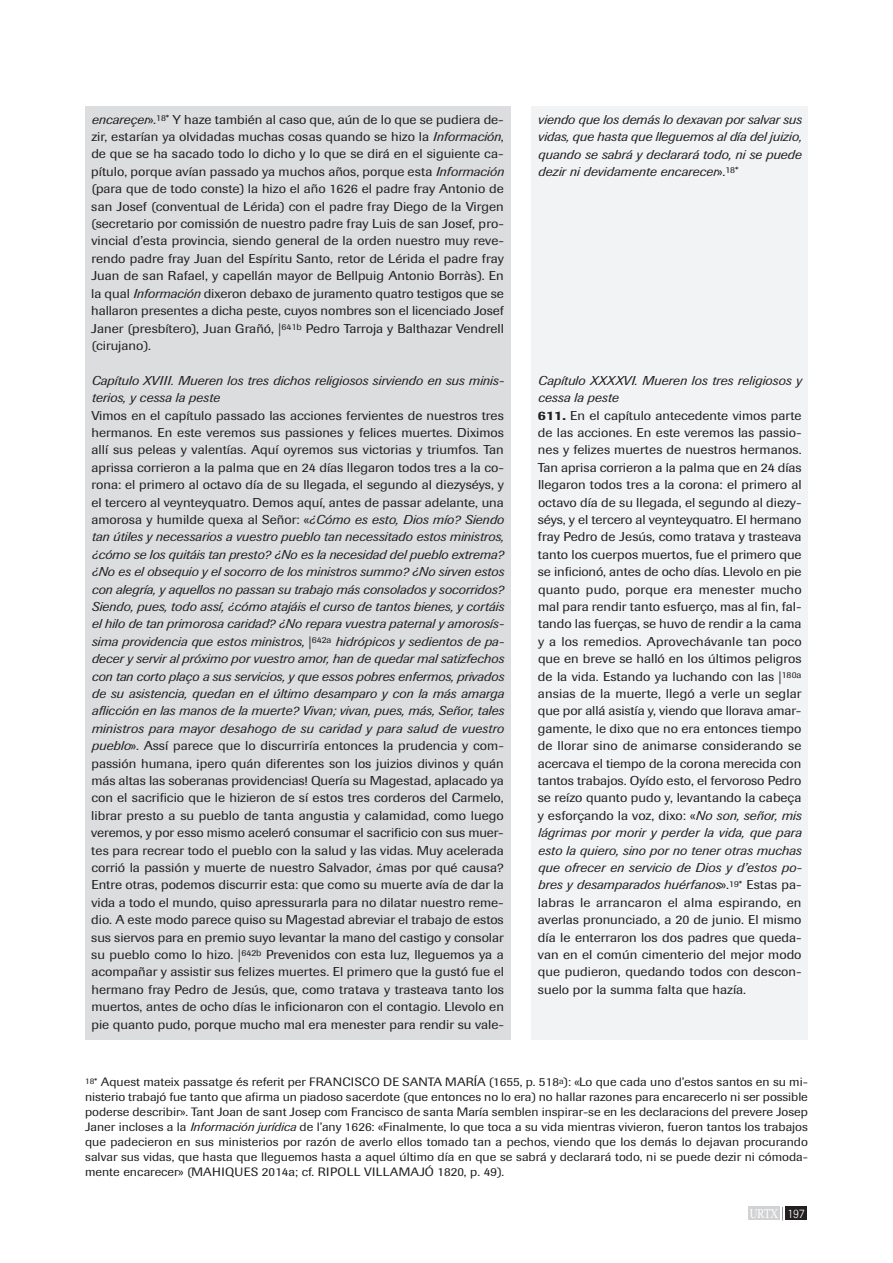
<style>
.page{position:relative;width:893px;height:1263px;background:#fff}
.page>*{position:absolute;margin:0;border:0;box-sizing:border-box;transform-origin:0 0}
.t1{font:13.5px "Times";color:#fff;scale:.8 1}
.t2{font:12.75px/17.4px "Imago";color:#231f20;text-align:justify;scale:1.1 1}
.t3{font:italic 12.75px/17.4px "Imago";color:#231f20;scale:1.1 1}
.t4{font:12px/15px "Imago";letter-spacing:.01em;color:#231f20;text-align:justify;scale:1.1 1}
.s1{font-style:italic}
.s2{font-style:normal}
.s3{font-weight:500}
.s4{font-family:"Imago";font-weight:300;font-size:12.75px}
</style>
<div class="page">
<div style="left:785px;top:1206px;width:22px;height:14px;background:#231f20"></div>
<svg style="left:782px;top:1207px;width:1px;height:13px"></svg>
<div style="left:748px;top:1207px;width:31px;height:13px;background:#d1d2d4"></div>
<div style="left:85px;top:106px;width:425px;height:933px;background:#dcdddf"></div>
<div style="left:531px;top:106px;width:277px;height:934px;background:#f2f3f4"></div>
<p class="t2" style="left:91px;top:112px;width:377px"><span class="s1">encareçer</span>».<sup>18*</sup> Y haze también al caso que, aún de lo que se pudiera de&shy;zir, estarían ya olvidadas muchas cosas quando se hizo la <span class="s1">Información</span>, de que se ha sacado todo lo dicho y lo que se dirá en el siguiente ca&shy;pítulo, porque avían passado ya muchos años, porque esta <span class="s1">Información </span>(para que de todo conste) la hizo el año 1626 el padre fray Antonio de san Josef (conventual de Lérida) con el padre fray Diego de la Virgen (secretario por comissión de nuestro padre fray Luis de san Josef, pro&shy;vincial d’esta provincia, siendo general de la orden nuestro muy reve&shy;rendo padre fray Juan del Espíritu Santo, retor de Lérida el padre fray Juan de san Rafael, y capellán mayor de Bellpuig Antonio Borràs). En la qual <span class="s1">Información</span> dixeron debaxo de juramento quatro testigos que se hallaron presentes a dicha peste, cuyos nombres son el licenciado Josef Janer (presbítero), Juan Grañó, |<sup>641b</sup> Pedro Tarroja y Balthazar Vendrell (cirujano).</p>
<p class="t3" style="left:91px;top:373px;width:376px">Capítulo XVIII. Mueren los tres dichos religiosos sirviendo en sus minis&shy;terios, y cessa la peste</p>
<p class="t2" style="left:91px;top:407px;width:377px">Vimos en el capítulo passado las acciones fervientes de nuestros tres hermanos. En este veremos sus passiones y felices muertes. Diximos allí sus peleas y valentías. Aquí oyremos sus victorias y triumfos. Tan aprissa corrieron a la palma que en 24 días llegaron todos tres a la co&shy;rona: el primero al octavo día de su llegada, el segundo al diezyséys, y el tercero al veynteyquatro. Demos aquí, antes de passar adelante, una amorosa y humilde quexa al Señor: «<span class="s1">¿Cómo es esto, Dios mío? Siendo tan útiles y necessarios a vuestro pueblo tan necessitado estos ministros, ¿cómo se los quitáis tan presto? ¿No es la necesidad del pueblo extrema? ¿No es el obsequio y el socorro de los ministros summo? ¿No sirven estos con alegría, y aquellos no passan su trabajo más consolados y socorridos?<br>Siendo, pues, todo assí, ¿cómo atajáis el curso de tantos bienes, y cortáis el hilo de tan primorosa caridad? ¿No repara vuestra paternal y amorosís&shy;sima providencia que estos ministros,</span> |<sup>642a</sup> <span class="s1">hidrópicos y sedientos de pa&shy;decer y servir al próximo por vuestro amor, han de quedar mal satizfechos con tan corto plaço a sus servicios, y que essos pobres enfermos, privados de su asistencia, quedan en el último desamparo y con la más amarga aflicción en las manos de la muerte? Vivan; vivan, pues, más, Señor, tales ministros para mayor desahogo de su caridad y para salud de vuestro pueblo</span>». Assí parece que lo discurriría entonces la prudencia y com&shy;passión humana, ¡pero quán diferentes son los juizios divinos y quán más altas las soberanas providencias! Quería su Magestad, aplacado ya con el sacrificio que le hizieron de sí estos tres corderos del Carmelo, librar presto a su pueblo de tanta angustia y calamidad, como luego veremos, y por esso mismo aceleró consumar el sacrificio con sus muer&shy;tes para recrear todo el pueblo con la salud y las vidas. Muy acelerada corrió la passión y muerte de nuestro Salvador, ¿mas por qué causa?<br>Entre otras, podemos discurrir esta: que como su muerte avía de dar la vida a todo el mundo, quiso apressurarla para no dilatar nuestro reme&shy;dio. A este modo parece quiso su Magestad abreviar el trabajo de estos sus siervos para en premio suyo levantar la mano del castigo y consolar su pueblo como lo hizo. |<sup>642b</sup> Prevenidos con esta luz, lleguemos ya a acompañar y assistir sus felizes muertes. El primero que la gustó fue el hermano fray Pedro de Jesús, que, como tratava y trasteava tanto los muertos, antes de ocho días le inficionaron con el contagio. Llevolo en pie quanto pudo, porque mucho mal era menester para rendir su vale-</p>
<p class="t3" style="left:538px;top:112px;width:241px;text-align:justify">viendo que los demás lo dexavan por salvar sus vidas, que hasta que lleguemos al día del juizio, quando se sabrá y declarará todo, ni se puede dezir ni devidamente encarecer<span class="s2">».</span><sup>18*</sup></p>
<p class="t2" style="left:538px;top:373px;width:241px;text-align:left"><span class="s1">Capítulo XXXXVI. Mueren los tres religiosos y cessa la peste<br></span><span class="s3">611.</span> En el capítulo antecedente vimos parte de las acciones. En este veremos las passio&shy;nes y felizes muertes de nuestros hermanos.<br>Tan aprisa corrieron a la palma que en 24 días llegaron todos tres a la corona: el primero al octavo día de su llegada, el segundo al diezy&shy;séys, y el tercero al veynteyquatro. El hermano fray Pedro de Jesús, como tratava y trasteava tanto los cuerpos muertos, fue el primero que se inficionó, antes de ocho días. Llevolo en pie quanto pudo, porque era menester mucho mal para rendir tanto esfuerço, mas al fin, fal&shy;tando las fuerças, se huvo de rendir a la cama y a los remedios. Aprovechávanle tan poco que en breve se halló en los últimos peligros de la vida. Estando ya luchando con las |<sup>180a </sup>ansias de la muerte, llegó a verle un seglar que por allá asistía y, viendo que llorava amar&shy;gamente, le dixo que no era entonces tiempo de llorar sino de animarse considerando se acercava el tiempo de la corona merecida con tantos trabajos. Oyído esto, el fervoroso Pedro se reízo quanto pudo y, levantando la cabeça y esforçando la voz, dixo: «<span class="s1">No son, señor, mis lágrimas por morir y perder la vida, que para esto la quiero, sino por no tener otras muchas que ofrecer en servicio de Dios y d’estos po&shy;bres y desamparados huérfanos</span>».<sup>19*</sup> Estas pa&shy;labras le arrancaron el alma espirando, en averlas pronunciado, a 20 de junio. El mismo día le enterraron los dos padres que queda&shy;van en el común cimenterio del mejor modo que pudieron, quedando todos con descon&shy;suelo por la summa falta que hazía.</p>
<p class="t4" style="left:85px;top:1076px;width:659px"><sup>18*</sup> Aquest mateix passatge és referit per FRANCISCO DE SANTA MARÍA (1655, p. 518<sup>a</sup>): «Lo que cada uno d’estos santos en su mi&shy;nisterio trabajó fue tanto que afirma un piadoso sacerdote (que entonces no lo era) no hallar razones para encarecerlo ni ser possible poderse describir». Tant Joan de sant Josep com Francisco de santa María semblen inspirar-se en les declaracions del prevere Josep Janer incloses a la <span class="s1">Información jurídica</span> de l’any 1626: «Finalmente, lo que toca a su vida mientras vivieron, fueron tantos los trabajos que padecieron en sus ministerios por razón de averlo ellos tomado tan a pechos, viendo que los demás lo dejavan procurando salvar sus vidas, que hasta que lleguemos hasta a aquel último día en que se sabrá y declarará todo, ni se puede dezir ni cómoda&shy;mente encarecer» (MAHIQUES 2014a; cf. RIPOLL VILLAMAJÓ 1820, p. 49).</p>
<p class="t1" style="left:750px;top:1208px;width:71px">URTX <span class="s4">197</span></p>
</div>
